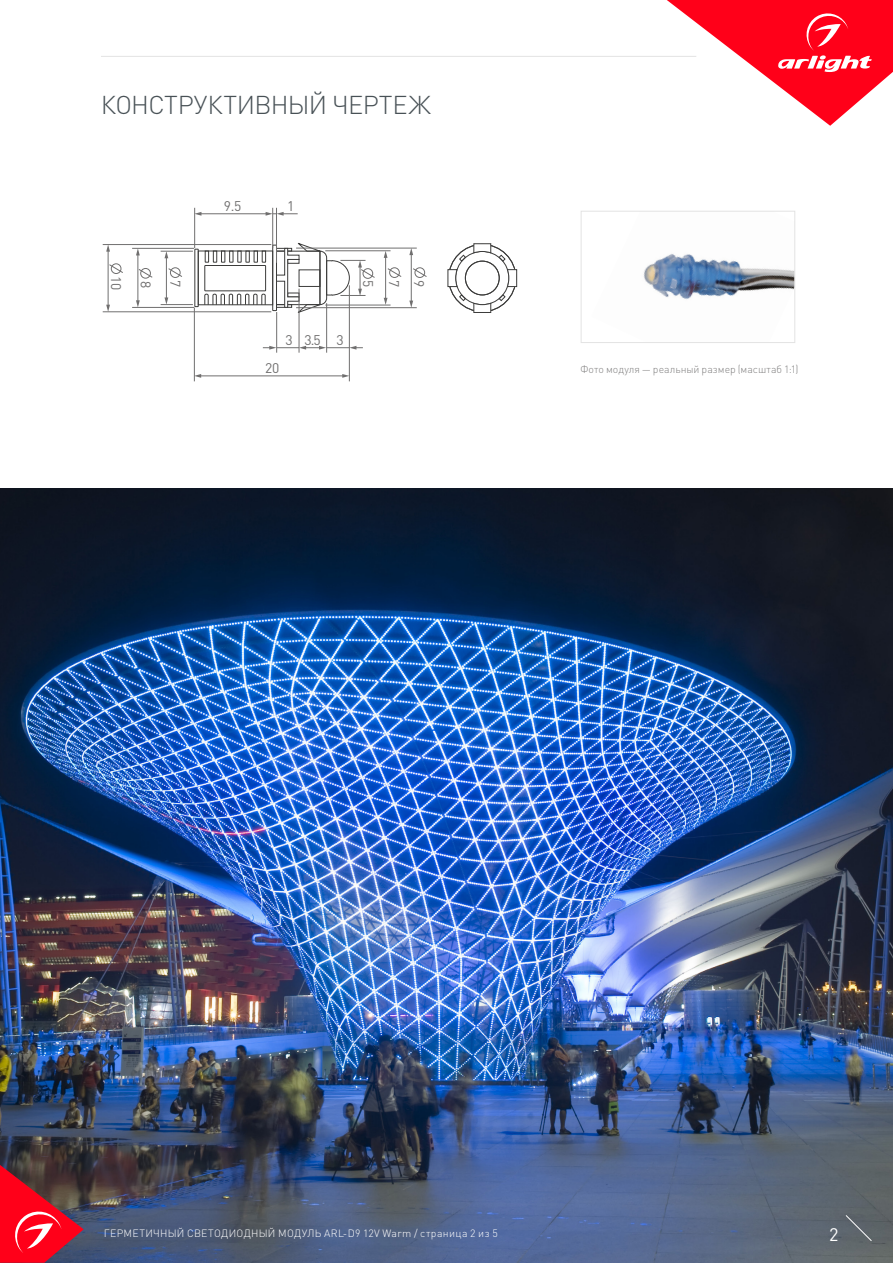
<style>
.page{position:relative;width:893px;height:1263px;background:#fff}
.page>*{position:absolute;margin:0;border:0;box-sizing:border-box;transform-origin:0 0}
.t1{font:300 25.5px "DIN Pro";letter-spacing:-.025em;color:#485156}
.t2{font:18px "DIN Pro";color:#fff}
.t3{font:300 16.95px "DIN Pro";color:#3c3c3b}
.t4{font:13.8px "DIN Pro";color:#706f6f}
.t5{font:300 10.5px "DIN Pro";letter-spacing:.025em;color:#fff}
.t6{font:300 10.5px "DIN Pro";color:#818080}
</style>
<div class="page">
<img style="left:0;top:489px;width:893px;height:773px">
<svg style="left:0;top:1165px;width:84px;height:98px;background:#b32636"></svg>
<svg style="left:845px;top:1215px;width:27px;height:26px"></svg>
<svg style="left:667px;top:0;width:226px;height:126px"></svg>
<div style="left:465px;top:261px;width:35px;height:34px;border:1px solid #3c3c3b;border-radius:50%"></div>
<svg style="left:498px;top:254px;width:8px;height:8px"></svg>
<svg style="left:459px;top:294px;width:8px;height:8px"></svg>
<svg style="left:459px;top:254px;width:8px;height:8px"></svg>
<svg style="left:498px;top:294px;width:8px;height:8px"></svg>
<svg style="left:473px;top:243px;width:18px;height:11px"></svg>
<svg style="left:473px;top:302px;width:18px;height:11px"></svg>
<svg style="left:447px;top:269px;width:11px;height:18px"></svg>
<svg style="left:506px;top:269px;width:11px;height:18px"></svg>
<div style="left:194px;top:249px;width:5px;height:58px;border:1px solid #3c3c3b"></div>
<div style="left:272px;top:245px;width:5px;height:66px;border:1px solid #3c3c3b"></div>
<div style="left:198px;top:251px;width:75px;height:54px;border:1px solid #3c3c3b"></div>
<svg style="left:204px;top:250px;width:62px;height:13px"></svg>
<svg style="left:204px;top:293px;width:62px;height:13px"></svg>
<div style="left:204px;top:265px;width:62px;height:26px;border:1px solid #3c3c3b"></div>
<div style="left:389px;top:267px;width:11px;height:11px;border:1px solid #706f6f;border-radius:50%"></div>
<svg style="left:387px;top:268px;width:15px;height:9px"></svg>
<div style="left:415px;top:267px;width:10px;height:11px;border:1px solid #706f6f;border-radius:50%"></div>
<svg style="left:413px;top:268px;width:14px;height:9px"></svg>
<hr style="left:200px;top:376px;width:144px;height:1px;background:#706f6f">
<svg style="left:195px;top:374px;width:6px;height:4px"></svg>
<svg style="left:342px;top:374px;width:7px;height:4px"></svg>
<svg style="left:263px;top:346px;width:100px;height:4px"></svg>
<hr style="left:385px;top:257px;width:1px;height:42px;background:#706f6f">
<svg style="left:384px;top:298px;width:3px;height:7px"></svg>
<svg style="left:384px;top:251px;width:3px;height:7px"></svg>
<div style="left:170px;top:267px;width:10px;height:11px;border:1px solid #706f6f;border-radius:50%"></div>
<svg style="left:168px;top:268px;width:14px;height:9px"></svg>
<div style="left:111px;top:264px;width:10px;height:10px;border:1px solid #706f6f;border-radius:50%"></div>
<svg style="left:109px;top:264px;width:14px;height:9px"></svg>
<hr style="left:166px;top:257px;width:1px;height:42px;background:#706f6f">
<svg style="left:164px;top:297px;width:4px;height:7px"></svg>
<svg style="left:164px;top:252px;width:4px;height:6px"></svg>
<hr style="left:108px;top:250px;width:1px;height:56px;background:#706f6f">
<svg style="left:106px;top:305px;width:4px;height:6px"></svg>
<svg style="left:106px;top:245px;width:4px;height:7px"></svg>
<hr style="left:411px;top:254px;width:1px;height:48px;background:#706f6f">
<svg style="left:409px;top:301px;width:4px;height:6px"></svg>
<svg style="left:409px;top:249px;width:4px;height:6px"></svg>
<hr style="left:325px;top:250px;width:66px;height:1px;background:#706f6f">
<hr style="left:296px;top:248px;width:121px;height:1px;background:#706f6f">
<hr style="left:296px;top:307px;width:121px;height:1px;background:#706f6f">
<svg style="left:276px;top:243px;width:99px;height:70px"></svg>
<hr style="left:325px;top:305px;width:66px;height:1px;background:#706f6f">
<hr style="left:161px;top:251px;width:32px;height:1px;background:#706f6f">
<hr style="left:103px;top:244px;width:168px;height:1px;background:#706f6f">
<hr style="left:161px;top:304px;width:32px;height:1px;background:#706f6f">
<div style="left:140px;top:268px;width:11px;height:10px;border:1px solid #706f6f;border-radius:50%"></div>
<svg style="left:139px;top:269px;width:14px;height:9px"></svg>
<hr style="left:138px;top:254px;width:1px;height:48px;background:#706f6f">
<svg style="left:136px;top:300px;width:4px;height:7px"></svg>
<svg style="left:136px;top:249px;width:4px;height:6px"></svg>
<hr style="left:132px;top:248px;width:62px;height:1px;background:#706f6f">
<hr style="left:132px;top:307px;width:62px;height:1px;background:#706f6f">
<hr style="left:103px;top:311px;width:168px;height:1px;background:#706f6f">
<hr style="left:194px;top:307px;width:1px;height:74px;background:#706f6f">
<hr style="left:200px;top:213px;width:67px;height:1px;background:#706f6f">
<svg style="left:195px;top:212px;width:6px;height:4px"></svg>
<hr style="left:194px;top:208px;width:1px;height:40px;background:#706f6f">
<hr style="left:272px;top:208px;width:1px;height:40px;background:#706f6f">
<hr style="left:349px;top:285px;width:1px;height:96px;background:#706f6f">
<hr style="left:326px;top:303px;width:1px;height:50px;background:#706f6f">
<hr style="left:299px;top:289px;width:1px;height:64px;background:#706f6f">
<hr style="left:276px;top:208px;width:1px;height:55px;background:#706f6f">
<hr style="left:276px;top:312px;width:1px;height:41px;background:#706f6f">
<svg style="left:266px;top:212px;width:32px;height:4px"></svg>
<hr style="left:101px;top:56px;width:595px;height:1px;background:#e3e3e3">
<img style="left:643px;top:254px;width:150px;height:46px">
<div style="left:581px;top:211px;width:214px;height:132px;border:1px solid #e3e3e3"></div>
<h1 class="t1" style="left:101px;top:87px;width:331px">КОНСТРУКТИВНЫЙ ЧЕРТЕЖ</h1>
<h3 class="t3" style="left:100px;top:94px;width:105px">ARL-D9 5/12V</h3>
<h3 class="t4" style="left:224px;top:196px;width:19px">9.5</h3>
<h3 class="t4" style="left:287px;top:197px;width:9px">1</h3>
<h3 class="t4" style="left:126px;top:276px;width:16px;rotate:90deg">10</h3>
<h3 class="t4" style="left:155px;top:281px;width:9px;rotate:90deg">8</h3>
<h3 class="t4" style="left:185px;top:280px;width:9px;rotate:90deg">7</h3>
<h3 class="t4" style="left:377px;top:280px;width:9px;rotate:90deg">5</h3>
<h3 class="t4" style="left:403px;top:280px;width:9px;rotate:90deg">7</h3>
<h3 class="t4" style="left:429px;top:280px;width:9px;rotate:90deg">9</h3>
<h3 class="t4" style="left:286px;top:331px;width:60px">3 3.5 3</h3>
<h3 class="t4" style="left:265px;top:359px;width:16px">20</h3>
<p class="t6" style="left:581px;top:362px;width:219px">Фото модуля — реальный размер (масштаб 1:1)</p>
<p class="t5" style="left:104px;top:1226px;width:396px">ГЕРМЕТИЧНЫЙ СВЕТОДИОДНЫЙ МОДУЛЬ ARL-D9 12V Warm / страница 2 из 5</p>
<h2 class="t2" style="left:829px;top:1222px;width:11px">2</h2>
</div>
